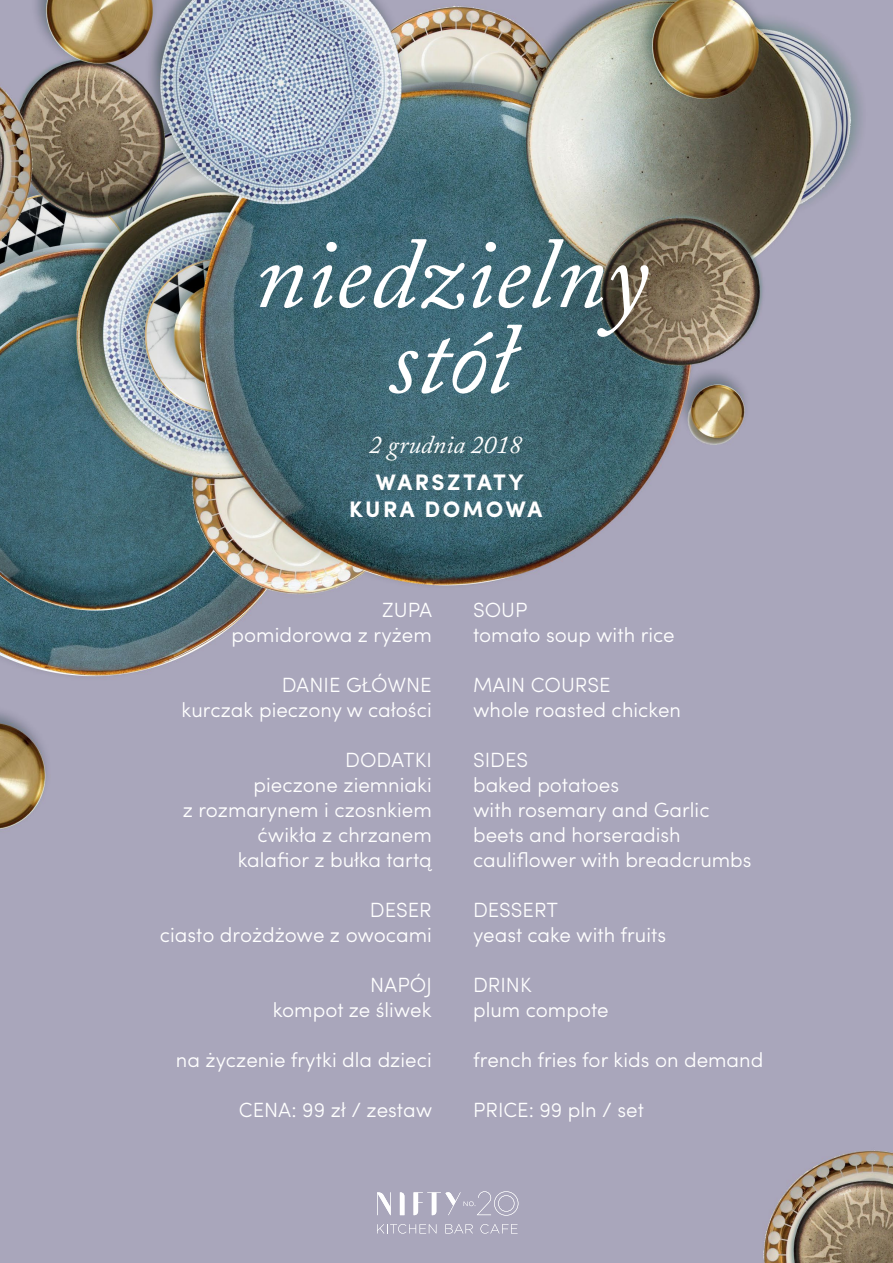
<style>
.page{position:relative;width:893px;height:1263px;background:#fff}
.page>*{position:absolute;margin:0;border:0;box-sizing:border-box;transform-origin:0 0}
.t1{font:italic 100.5px/85.5px "Adobe Caslon Pro";color:#fff;text-align:center}
.t2{font:italic 25.5px "Adobe Caslon Pro";color:#fff}
.t3{font:700 22.5px/27px "Sofia Pro";letter-spacing:.11em;color:#fff;text-align:center}
.t4{font:300 20.55px/25px "Sofia Pro";color:#fff}
</style>
<div class="page">
<img style="left:0;top:0;width:893px;height:1263px">
<svg style="left:377px;top:1224px;width:59px;height:9px"></svg>
<svg style="left:445px;top:1224px;width:28px;height:9px"></svg>
<svg style="left:481px;top:1224px;width:36px;height:9px"></svg>
<svg style="left:400px;top:1192px;width:4px;height:23px"></svg>
<svg style="left:377px;top:1192px;width:14px;height:23px"></svg>
<svg style="left:414px;top:1191px;width:104px;height:24px"></svg>
<h1 class="t1" style="left:254px;top:230px;width:395px">niedzielny stół</h1>
<p class="t2" style="left:369px;top:429px;width:154px">2 grudnia 2018</p>
<p class="t3" style="left:349px;top:467px;width:195px">WARSZTATY<br>KURA DOMOWA</p>
<p class="t4" style="left:232px;top:596px;width:202px;text-align:right">ZUPA<br>pomidorowa z ryżem</p>
<p class="t4" style="left:181px;top:671px;width:252px;text-align:right">DANIE GŁÓWNE<br>kurczak pieczony w całości</p>
<p class="t4" style="left:183px;top:746px;width:251px;text-align:right">DODATKI<br>pieczone ziemniaki<br>z rozmarynem i czosnkiem ćwikła z chrzanem kalafior z bułka tartą</p>
<p class="t4" style="left:160px;top:896px;width:274px;text-align:right">DESER<br>ciasto drożdżowe z owocami</p>
<p class="t4" style="left:273px;top:971px;width:161px;text-align:right">NAPÓJ<br>kompot ze śliwek</p>
<p class="t4" style="left:176px;top:1046px;width:257px">na życzenie frytki dla dzieci</p>
<p class="t4" style="left:239px;top:1096px;width:195px">CENA: 99 zł / zestaw</p>
<p class="t4" style="left:473px;top:596px;width:203px">SOUP<br>tomato soup with rice</p>
<p class="t4" style="left:473px;top:671px;width:209px">MAIN COURSE<br>whole roasted chicken</p>
<p class="t4" style="left:473px;top:746px;width:280px">SIDES<br>baked potatoes<br>with rosemary and Garlic beets and horseradish cauliflower with breadcrumbs</p>
<p class="t4" style="left:473px;top:896px;width:195px">DESSERT<br>yeast cake with fruits</p>
<p class="t4" style="left:473px;top:971px;width:137px">DRINK<br>plum compote</p>
<p class="t4" style="left:473px;top:1046px;width:292px">french fries for kids on demand</p>
<p class="t4" style="left:473px;top:1096px;width:173px">PRICE: 99 pln / set</p>
</div>
